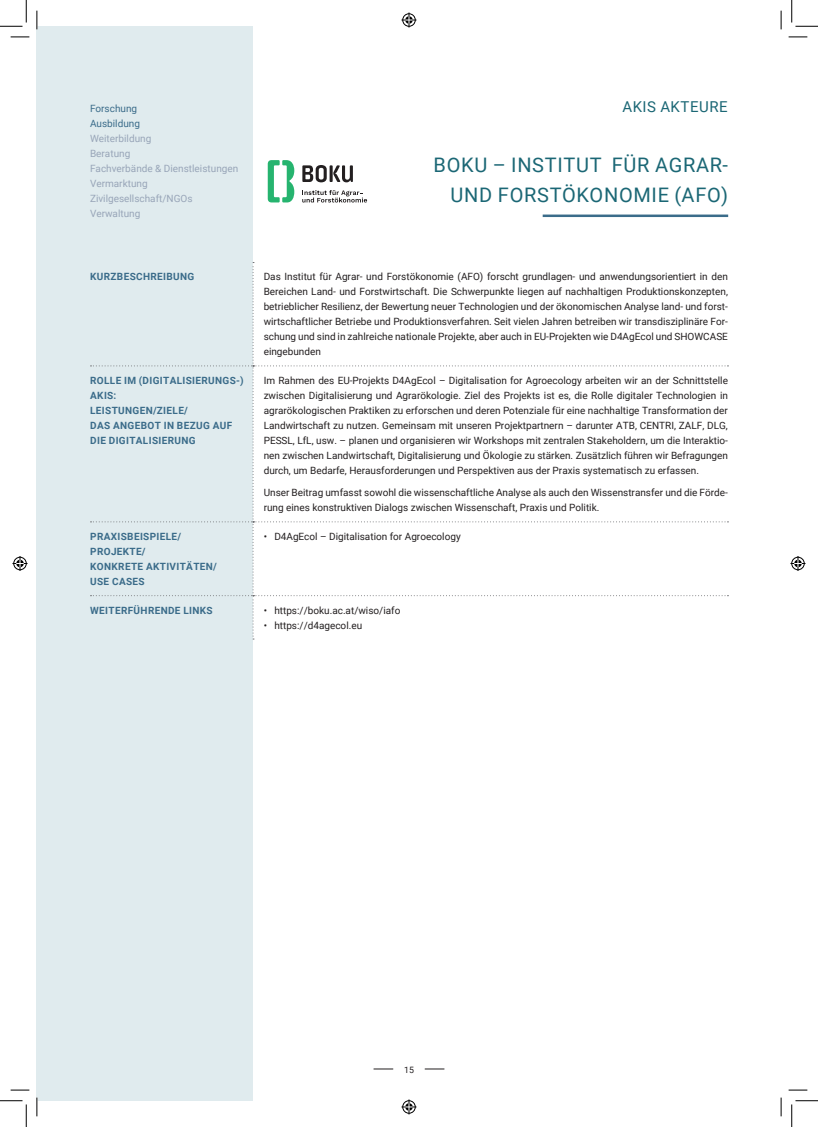
<style>
.page{position:relative;width:818px;height:1127px;background:#fff}
.page>*{position:absolute;margin:0;border:0;box-sizing:border-box;transform-origin:0 0}
.t1{font:20px/30px "Roboto";letter-spacing:.035em;color:#1b6775;text-align:right}
.t2{font:15px "Roboto";letter-spacing:.035em;color:#1b6775}
.t3{font:10px/15px "Roboto";color:#231f20;text-align:justify}
.t4{font:700 10px/15px "Roboto";letter-spacing:.035em;color:#3b6c8a}
.t5{font:10px/15px "Roboto";color:#98a5b8}
.t6{font:10px/15px "Roboto";color:#3b6c8a}
.t7{font:8.75px "Roboto";color:#231f20}
</style>
<div class="page">
<svg style="left:374px;top:1068px;width:19px;height:1px"></svg>
<svg style="left:425px;top:1068px;width:19px;height:1px"></svg>
<div style="left:37px;top:26px;width:216px;height:1074px;background:#e0ebee"></div>
<svg style="left:90px;top:262px;width:638px;height:377px"></svg>
<hr style="left:543px;top:214px;width:185px;height:3px;background:#3b6c8a">
<svg style="left:268px;top:160px;width:26px;height:42px"></svg>
<svg style="left:302px;top:165px;width:25px;height:17px"></svg>
<hr style="left:330px;top:165px;width:3px;height:17px;background:#231f20">
<svg style="left:333px;top:165px;width:20px;height:17px"></svg>
<svg style="left:302px;top:190px;width:65px;height:12px"></svg>
<svg style="left:11px;top:36px;width:18px;height:2px"></svg>
<svg style="left:788px;top:36px;width:19px;height:2px"></svg>
<svg style="left:11px;top:1089px;width:18px;height:1px"></svg>
<svg style="left:788px;top:1089px;width:19px;height:1px"></svg>
<svg style="left:36px;top:11px;width:2px;height:18px"></svg>
<svg style="left:36px;top:1097px;width:2px;height:18px"></svg>
<svg style="left:780px;top:11px;width:2px;height:18px"></svg>
<svg style="left:780px;top:1097px;width:2px;height:18px"></svg>
<svg style="left:0;top:0;width:27px;height:27px"></svg>
<svg style="left:0;top:1100px;width:27px;height:26px"></svg>
<svg style="left:791px;top:0;width:27px;height:27px"></svg>
<svg style="left:791px;top:1100px;width:27px;height:26px"></svg>
<svg style="left:401px;top:13px;width:15px;height:15px"></svg>
<svg style="left:401px;top:1099px;width:15px;height:15px"></svg>
<svg style="left:13px;top:556px;width:15px;height:15px"></svg>
<svg style="left:790px;top:556px;width:15px;height:15px"></svg>
<p class="t6" style="left:90px;top:100px;width:51px">Forschung<br>Ausbildung</p>
<p class="t5" style="left:90px;top:130px;width:150px">Weiterbildung<br>Beratung<br>Fachverbände &amp; Dienstleistungen<br>Vermarktung<br>Zivilgesellschaft/NGOs<br>Verwaltung</p>
<h2 class="t2" style="left:622px;top:96px;width:107px">AKIS AKTEURE</h2>
<h1 class="t1" style="left:434px;top:149px;width:296px">BOKU – INSTITUT FÜR AGRAR-<br>UND FORSTÖKONOMIE (AFO)</h1>
<p class="t4" style="left:90px;top:269px;width:106px">KURZBESCHREIBUNG</p>
<p class="t3" style="left:264px;top:269px;width:466px">Das Institut für Agrar- und Forstökonomie (AFO) forscht grundlagen- und anwendungsorientiert in den Bereichen Land- und Forstwirtschaft. Die Schwerpunkte liegen auf nachhaltigen Produktionskonzepten, betrieblicher Resilienz, der Bewertung neuer Technologien und der ökonomischen Analyse land- und forst&shy;wirtschaftlicher Betriebe und Produktionsverfahren. Seit vielen Jahren betreiben wir transdisziplinäre For&shy;schung und sind in zahlreiche nationale Projekte, aber auch in EU-Projekten wie D4AgEcol und SHOWCASE eingebunden</p>
<p class="t4" style="left:90px;top:372px;width:155px">ROLLE IM (DIGITALISIERUNGS-)<br>AKIS:<br>LEISTUNGEN/ZIELE/<br>DAS ANGEBOT IN BEZUG AUF<br>DIE DIGITALISIERUNG</p>
<p class="t3" style="left:264px;top:372px;width:466px">Im Rahmen des EU-Projekts D4AgEcol – Digitalisation for Agroecology arbeiten wir an der Schnittstelle zwischen Digitalisierung und Agrarökologie. Ziel des Projekts ist es, die Rolle digitaler Technologien in agrarökologischen Praktiken zu erforschen und deren Potenziale für eine nachhaltige Transformation der Landwirtschaft zu nutzen. Gemeinsam mit unseren Projektpartnern – darunter ATB, CENTRI, ZALF, DLG, PESSL, LfL, usw. – planen und organisieren wir Workshops mit zentralen Stakeholdern, um die Interaktio&shy;nen zwischen Landwirtschaft, Digitalisierung und Ökologie zu stärken. Zusätzlich führen wir Befragungen durch, um Bedarfe, Herausforderungen und Perspektiven aus der Praxis systematisch zu erfassen.</p>
<p class="t3" style="left:264px;top:484px;width:466px">Unser Beitrag umfasst sowohl die wissenschaftliche Analyse als auch den Wissenstransfer und die Förde&shy;rung eines konstruktiven Dialogs zwischen Wissenschaft, Praxis und Politik.</p>
<p class="t4" style="left:90px;top:528px;width:128px">PRAXISBEISPIELE/<br>PROJEKTE/<br>KONKRETE AKTIVITÄTEN/<br>USE CASES</p>
<p class="t3" style="left:264px;top:528px;width:199px">• D4AgEcol – Digitalisation for Agroecology</p>
<p class="t4" style="left:90px;top:602px;width:124px">WEITERFÜHRENDE LINKS</p>
<p class="t3" style="left:264px;top:602px;width:138px">• https://boku.ac.at/wiso/iafo</p>
<p class="t3" style="left:264px;top:617px;width:100px">• https://d4agecol.eu</p>
<p class="t7" style="left:404px;top:1063px;width:11px">15</p>
</div>
